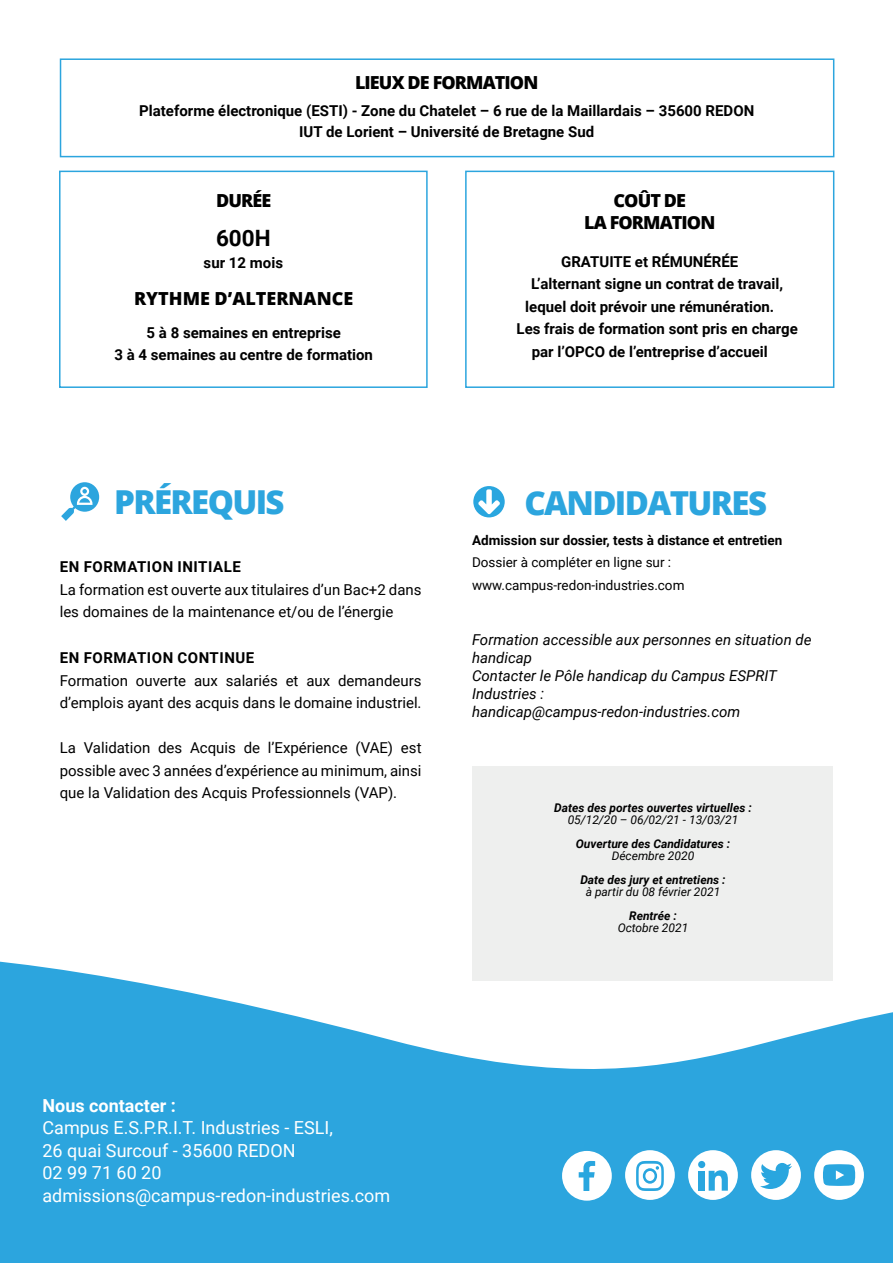
<style>
.page{position:relative;width:893px;height:1263px;background:#fff}
.page>*{position:absolute;margin:0;border:0;box-sizing:border-box;transform-origin:0 0}
.t1{font:800 33px "Open Sans";letter-spacing:-.05em;color:#2ca5de}
.t2{font:700 22.5px "Roboto";color:#000}
.t3{font:18px/22.5px "Roboto";color:#fff}
.t4{font:800 18px/21.6px "Open Sans";letter-spacing:-.05em;color:#000;text-align:center}
.t5{font:800 18px "Open Sans";color:#000}
.t6{font:700 18px "Roboto";color:#fff}
.t7{font:700 15px/22.5px "Roboto";color:#000;text-align:center}
.t8{font:15px/22.5px "Roboto";color:#000}
.t9{font:italic 15px/18px "Roboto";color:#000}
.t10{font:700 15px "Roboto";letter-spacing:.035em;color:#000}
.t11{font:13.5px/22.5px "Roboto";color:#000}
.t12{font:700 13.5px "Roboto";color:#000}
.t13{font:italic 700 12px "Roboto";color:#000}
.t14{font:italic 12px "Roboto";color:#000}
</style>
<div class="page">
<svg style="left:0;top:961px;width:893px;height:302px;fill:#2ca5de"></svg>
<div style="left:562px;top:1151px;width:50px;height:50px;background:#fff;border-radius:50%"></div>
<svg style="left:579px;top:1161px;width:16px;height:30px"></svg>
<div style="left:625px;top:1150px;width:50px;height:50px;background:#fff;border-radius:50%"></div>
<div style="left:688px;top:1150px;width:50px;height:50px;background:#fff;border-radius:50%"></div>
<div style="left:751px;top:1150px;width:50px;height:50px;background:#fff;border-radius:50%"></div>
<svg style="left:636px;top:1161px;width:28px;height:30px"></svg>
<svg style="left:709px;top:1170px;width:19px;height:21px"></svg>
<div style="left:699px;top:1171px;width:6px;height:20px;background:#29a6df"></div>
<div style="left:698px;top:1161px;width:7px;height:7px;background:#29a6df;border-radius:50%"></div>
<svg style="left:760px;top:1163px;width:32px;height:26px"></svg>
<div style="left:814px;top:1150px;width:50px;height:50px;background:#fff;border-radius:50%"></div>
<svg style="left:823px;top:1164px;width:32px;height:22px"></svg>
<div style="left:59px;top:171px;width:369px;height:217px;border:2px solid #2ca5de"></div>
<div style="left:465px;top:171px;width:369px;height:217px;border:2px solid #2ca5de"></div>
<div style="left:60px;top:58px;width:774px;height:99px;border:2px solid #2ca5de"></div>
<svg style="left:61px;top:482px;width:38px;height:39px"></svg>
<div style="left:472px;top:767px;width:361px;height:214px;background:#eeefee"></div>
<svg style="left:473px;top:486px;width:32px;height:31px"></svg>
<p class="t4" style="left:355px;top:71px;width:185px">LIEUX DE FORMATION</p>
<p class="t7" style="left:139px;top:99px;width:617px;line-height:21.1px">Plateforme électronique (ESTI) - Zone du Chatelet – 6 rue de la Maillardais – 35600 REDON<br>IUT de Lorient – Université de Bretagne Sud</p>
<p class="t4" style="left:216px;top:189px;width:57px">DURÉE</p>
<h2 class="t2" style="left:216px;top:222px;width:56px">600H</h2>
<p class="t7" style="left:204px;top:251px;width:81px">sur 12 mois</p>
<p class="t5" style="left:134px;top:284px;width:221px">RYTHME D’ALTERNANCE</p>
<p class="t7" style="left:114px;top:321px;width:260px">5 à 8 semaines en entreprise<br>3 à 4 semaines au centre de formation</p>
<h1 class="t1" style="left:114px;top:477px;width:172px">PRÉREQUIS</h1>
<p class="t10" style="left:60px;top:556px;width:182px">EN FORMATION INITIALE</p>
<p class="t8" style="left:60px;top:577px;width:363px">La formation est ouverte aux titulaires d’un Bac+2 dans les domaines de la maintenance et/ou de l’énergie</p>
<p class="t10" style="left:60px;top:647px;width:196px">EN FORMATION CONTINUE</p>
<p class="t8" style="left:60px;top:669px;width:363px">Formation ouverte aux salariés et aux demandeurs d’emplois ayant des acquis dans le domaine industriel.</p>
<p class="t8" style="left:60px;top:736px;width:363px;text-align:justify">La Validation des Acquis de l’Expérience (VAE) est possible avec 3 années d’expérience au minimum, ainsi que la Validation des Acquis Professionnels (VAP).</p>
<p class="t4" style="left:584px;top:189px;width:133px">COÛT DE<br>LA FORMATION</p>
<p class="t7" style="left:561px;top:250px;width:179px">GRATUITE et RÉMUNÉRÉE</p>
<p class="t7" style="left:531px;top:272px;width:253px">L’alternant signe un contrat de travail,</p>
<p class="t7" style="left:525px;top:295px;width:250px">lequel doit prévoir une rémunération.</p>
<p class="t7" style="left:517px;top:317px;width:283px">Les frais de formation sont pris en charge</p>
<p class="t7" style="left:532px;top:340px;width:238px">par l’OPCO de l’entreprise d’accueil</p>
<h1 class="t1" style="left:524px;top:478px;width:244px">CANDIDATURES</h1>
<p class="t12" style="left:472px;top:531px;width:312px">Admission sur dossier, tests à distance et entretien</p>
<p class="t11" style="left:472px;top:551px;width:214px">Dossier à compléter en ligne sur : www.campus-redon-industries.com</p>
<p class="t9" style="left:472px;top:630px;width:341px">Formation accessible aux personnes en situation de handicap<br>Contacter le Pôle handicap du Campus ESPRIT<br>Industries : handicap@campus-redon-industries.com</p>
<p class="t13" style="left:554px;top:799px;width:199px">Dates des portes ouvertes virtuelles :</p>
<p class="t14" style="left:568px;top:811px;width:172px">05/12/20 – 06/02/21 - 13/03/21</p>
<p class="t13" style="left:576px;top:835px;width:156px">Ouverture des Candidatures :</p>
<p class="t14" style="left:612px;top:847px;width:84px">Décembre 2020</p>
<p class="t13" style="left:580px;top:871px;width:147px">Date des jury et entretiens :</p>
<p class="t14" style="left:586px;top:883px;width:136px">à partir du 08 février 2021</p>
<p class="t13" style="left:629px;top:907px;width:49px">Rentrée :</p>
<p class="t14" style="left:618px;top:919px;width:72px">Octobre 2021</p>
<p class="t6" style="left:43px;top:1093px;width:135px">Nous contacter :</p>
<p class="t3" style="left:43px;top:1116px;width:349px">Campus E.S.P.R.I.T. Industries - ESLI,<br>26 quai Surcouf - 35600 REDON<br>02 99 71 60 20 admissions@campus-redon-industries.com</p>
</div>
